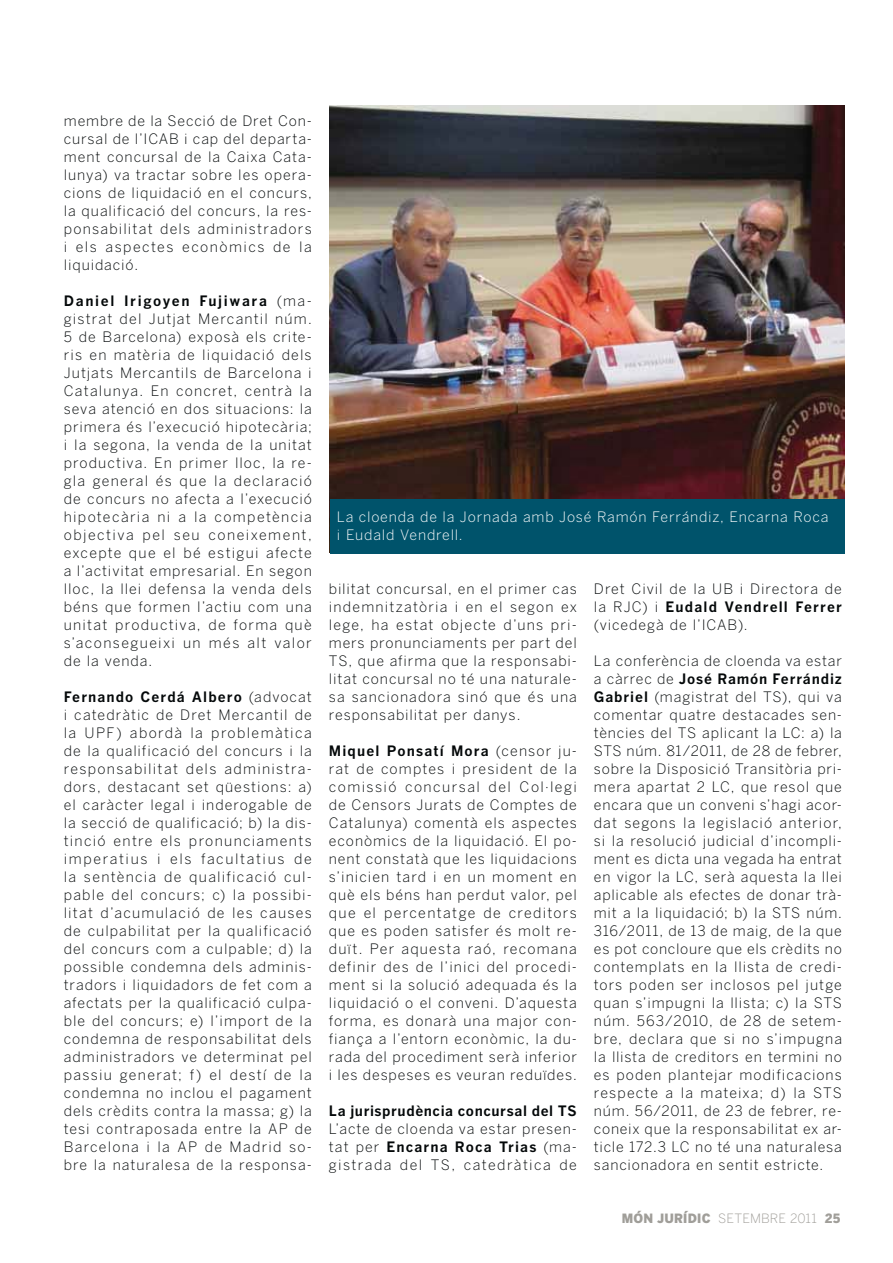
<style>
.page{position:relative;width:893px;height:1263px;background:#fff}
.page>*{position:absolute;margin:0;border:0;box-sizing:border-box;transform-origin:0 0}
.t1{font:300 14.25px/18px "Benton Gothic";letter-spacing:.065em;color:#040809;text-align:justify}
.t2{font:300 14.25px/18px "Benton Gothic";letter-spacing:.06em;color:#fff}
.t3{font:700 14.25px "Benton Gothic";letter-spacing:.04em;color:#040809}
.t4{font:900 12.75px "Benton Gothic";letter-spacing:.015em;color:#a09e99}
.s1{font-weight:700}
.s2{font-weight:300}
</style>
<div class="page">
<img style="left:330px;top:106px;width:514px;height:393px">
<div style="left:330px;top:499px;width:514px;height:55px;background:#00536b"></div>
<p class="t1" style="left:64px;top:113px;width:250px">membre de la Secció de Dret Con&shy;cursal de l’ICAB i cap del departa&shy;ment concursal de la Caixa Cata&shy;lunya) va tractar sobre les opera&shy;cions de liquidació en el concurs, la qualificació del concurs, la res&shy;ponsabilitat dels administradors i els aspectes econòmics de la liquidació.</p>
<p class="t1" style="left:64px;top:293px;width:250px"><span class="s1">Daniel Irigoyen Fujiwara</span> (ma&shy;gistrat del Jutjat Mercantil núm.<br>5 de Barcelona) exposà els crite&shy;ris en matèria de liquidació dels Jutjats Mercantils de Barcelona i Catalunya. En concret, centrà la seva atenció en dos situacions: la primera és l’execució hipotecària; i la segona, la venda de la unitat productiva. En primer lloc, la re&shy;gla general és que la declaració de concurs no afecta a l’execució hipotecària ni a la competència objectiva pel seu coneixement, excepte que el bé estigui afecte a l’activitat empresarial. En segon lloc, la llei defensa la venda dels béns que formen l’actiu com una unitat productiva, de forma què s’aconsegueixi un més alt valor de la venda.</p>
<p class="t1" style="left:64px;top:689px;width:250px"><span class="s1">Fernando Cerdá Albero</span> (advocat i catedràtic de Dret Mercantil de la UPF) abordà la problemàtica de la qualificació del concurs i la responsabilitat dels administra&shy;dors, destacant set qüestions: a) el caràcter legal i inderogable de la secció de qualificació; b) la dis&shy;tinció entre els pronunciaments imperatius i els facultatius de la sentència de qualificació cul&shy;pable del concurs; c) la possibi&shy;litat d’acumulació de les causes de culpabilitat per la qualificació del concurs com a culpable; d) la possible condemna dels adminis&shy;tradors i liquidadors de fet com a afectats per la qualificació culpa&shy;ble del concurs; e) l’import de la condemna de responsabilitat dels administradors ve determinat pel passiu generat; f) el destí de la condemna no inclou el pagament dels crèdits contra la massa; g) la tesi contraposada entre la AP de Barcelona i la AP de Madrid so&shy;bre la naturalesa de la responsa-</p>
<p class="t2" style="left:337px;top:509px;width:493px">La cloenda de la Jornada amb José Ramón Ferrándiz, Encarna Roca i Eudald Vendrell.</p>
<p class="t1" style="left:329px;top:581px;width:250px">bilitat concursal, en el primer cas indemnitzatòria i en el segon ex lege, ha estat objecte d’uns pri&shy;mers pronunciaments per part del TS, que afirma que la responsabi&shy;litat concursal no té una naturale&shy;sa sancionadora sinó que és una responsabilitat per danys.</p>
<p class="t1" style="left:329px;top:743px;width:250px"><span class="s1">Miquel Ponsatí Mora</span> (censor ju&shy;rat de comptes i president de la comissió concursal del Col·legi de Censors Jurats de Comptes de Catalunya) comentà els aspectes econòmics de la liquidació. El po&shy;nent constatà que les liquidacions s’inicien tard i en un moment en què els béns han perdut valor, pel que el percentatge de creditors que es poden satisfer és molt re&shy;duït. Per aquesta raó, recomana definir des de l’inici del procedi&shy;ment si la solució adequada és la liquidació o el conveni. D’aquesta forma, es donarà una major con&shy;fiança a l’entorn econòmic, la du&shy;rada del procediment serà inferior i les despeses es veuran reduïdes.</p>
<p class="t3" style="left:329px;top:1105px;width:250px">La jurisprudència concursal del TS</p>
<p class="t1" style="left:329px;top:1121px;width:250px">L’acte de cloenda va estar presen&shy;tat per <span class="s1">Encarna Roca Trias</span> (ma&shy;gistrada del TS, catedràtica de</p>
<p class="t1" style="left:594px;top:581px;width:250px">Dret Civil de la UB i Directora de la RJC) i <span class="s1">Eudald Vendrell Ferrer </span>(vicedegà de l’ICAB).</p>
<p class="t1" style="left:594px;top:653px;width:250px">La conferència de cloenda va estar a càrrec de <span class="s1">José Ramón Ferrándiz Gabriel</span> (magistrat del TS), qui va comentar quatre destacades sen&shy;tències del TS aplicant la LC: a) la STS núm. 81/2011, de 28 de febrer, sobre la Disposició Transitòria pri&shy;mera apartat 2 LC, que resol que encara que un conveni s’hagi acor&shy;dat segons la legislació anterior, si la resolució judicial d’incompli&shy;ment es dicta una vegada ha entrat en vigor la LC, serà aquesta la llei aplicable als efectes de donar trà&shy;mit a la liquidació; b) la STS núm.<br>316/2011, de 13 de maig, de la que es pot concloure que els crèdits no contemplats en la llista de credi&shy;tors poden ser inclosos pel jutge quan s’impugni la llista; c) la STS núm. 563/2010, de 28 de setem&shy;bre, declara que si no s’impugna la llista de creditors en termini no es poden plantejar modificacions respecte a la mateixa; d) la STS núm. 56/2011, de 23 de febrer, re&shy;coneix que la responsabilitat ex ar&shy;ticle 172.3 LC no té una naturalesa sancionadora en sentit estricte.</p>
<p class="t4" style="left:622px;top:1210px;width:220px">MÓN JURÍDIC <span class="s2">SETEMBRE 2011</span> 25</p>
</div>
